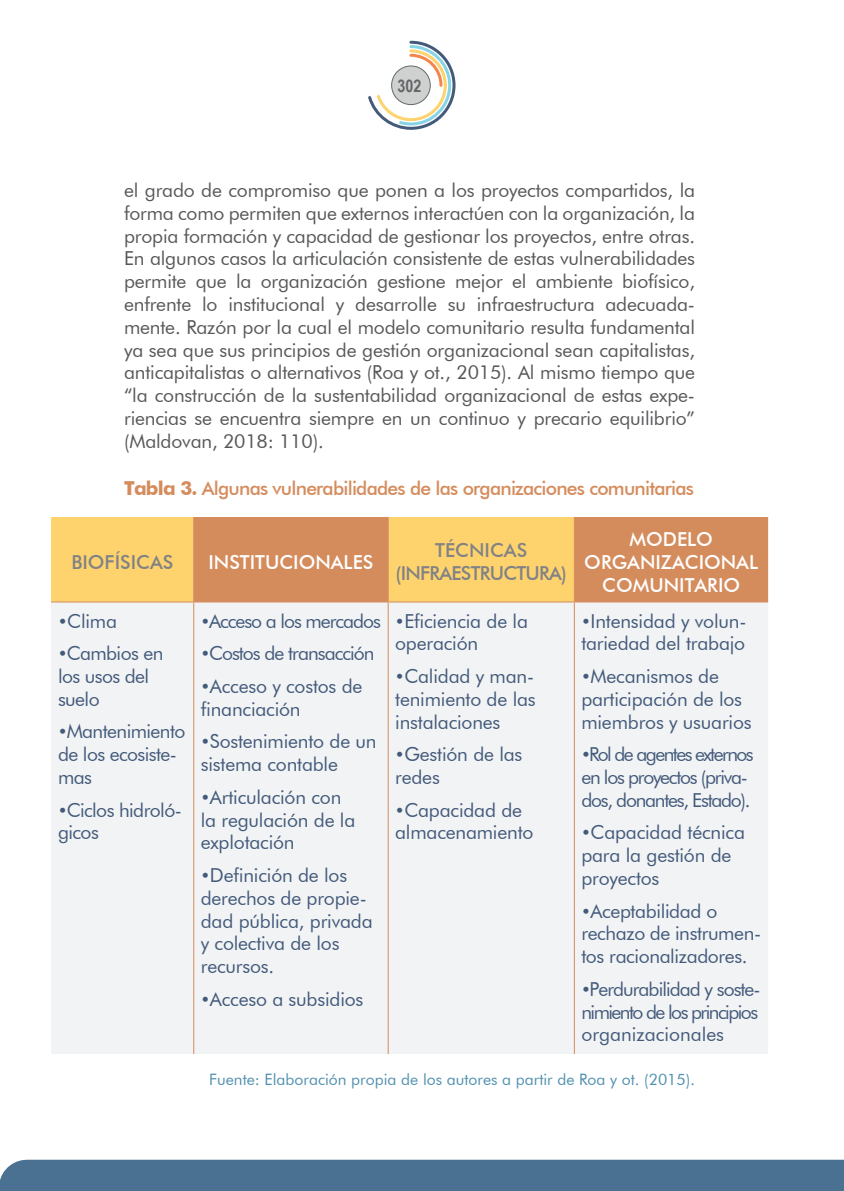
<style>
.page{position:relative;width:844px;height:1191px;background:#fff}
.page>*{position:absolute;margin:0;border:0;box-sizing:border-box;transform-origin:0 0}
.t1{font:19.25px/22.8px "Futura BT";letter-spacing:-.01em;color:#57585a;text-align:justify}
.t2{font:19.25px/22.8px "Futura BT";letter-spacing:-.01em;color:#435a7b}
.t3{font:19.25px/22.8px "Futura BT";letter-spacing:-.05em;color:#435a7b}
.t4{font:19.25px/22.8px "Futura BT";letter-spacing:-.03em;color:#435a7b}
.t5{font:19.25px/22.8px "Futura BT";letter-spacing:-.065em;color:#435a7b}
.t6{font:500 19.25px "Futura BT";letter-spacing:-.04em;color:#d58c5d}
.t7{font:500 19.25px/22.8px "Futura BT";color:#fff;text-align:center}
.t8{font:500 19.25px/22.8px "Futura BT";letter-spacing:-.04em;color:#808285;text-align:center}
.t9{font:500 19.25px "Futura BT";color:#808285}
.t10{font:700 17.5px "Arial Narrow";color:#656568}
.t11{font:15.75px "Futura BT";color:#5190b0}
.s1{font-weight:700}
.s2{font-family:"Gotham"}
</style>
<div class="page">
<svg style="left:368px;top:41px;width:87px;height:89px"></svg>
<div style="left:27px;top:1159px;width:816px;height:32px;background:#4b7192"></div>
<div style="left:51px;top:517px;width:142px;height:84px;background:#fed36d"></div>
<svg style="left:194px;top:517px;width:574px;height:84px;background:#e2a262"></svg>
<div style="left:51px;top:602px;width:717px;height:452px;background:#f2f3f4"></div>
<hr style="left:193px;top:517px;width:1px;height:84px;background:#d58c5d">
<hr style="left:387px;top:517px;width:1px;height:84px;background:#d58c5d">
<hr style="left:573px;top:517px;width:1px;height:84px;background:#d58c5d">
<hr style="left:51px;top:601px;width:143px;height:1px;background:#d58c5d">
<hr style="left:194px;top:601px;width:194px;height:1px;background:#d58c5d">
<hr style="left:193px;top:602px;width:1px;height:452px;background:#d58c5d">
<hr style="left:388px;top:601px;width:186px;height:1px;background:#d58c5d">
<hr style="left:387px;top:602px;width:1px;height:452px;background:#d58c5d">
<hr style="left:574px;top:601px;width:194px;height:1px;background:#d58c5d">
<hr style="left:573px;top:602px;width:1px;height:452px;background:#d58c5d">
<p class="t10" style="left:397px;top:75px;width:25px">302</p>
<p class="t1" style="left:124px;top:179px;width:572px">el grado de compromiso que ponen a los proyectos compartidos, la forma como permiten que externos interactúen con la organización, la propia formación y capacidad de gestionar los proyectos, entre otras.<br>En algunos casos la articulación consistente de estas vulnerabilidades permite que la organización gestione mejor el ambiente biofísico, enfrente lo institucional y desarrolle su infraestructura adecuada&shy;mente. Razón por la cual el modelo comunitario resulta fundamental ya sea que sus principios de gestión organizacional sean capitalistas, anticapitalistas o alternativos (Roa y ot., 2015). Al mismo tiempo que “la construcción de la sustentabilidad organizacional de estas expe&shy;riencias se encuentra siempre en un continuo y precario equilibrio” (Maldovan, 2018: 110).</p>
<p class="t6" style="left:124px;top:476px;width:571px"><span class="s1">Tabla 3.</span> Algunas vulnerabilidades de las organizaciones comunitarias</p>
<p class="t9" style="left:71px;top:550px;width:104px">BIOFÍSICAS</p>
<p class="t7" style="left:208px;top:550px;width:166px">INSTITUCIONALES</p>
<p class="t8" style="left:395px;top:539px;width:173px">TÉCNICAS (INFRAESTRUCTURA)</p>
<p class="t7" style="left:584px;top:527px;width:175px">MODELO<br>ORGANIZACIONAL<br>COMUNITARIO</p>
<p class="t2" style="left:58px;top:609px;width:60px"><span class="s2">•</span>Clima</p>
<p class="t4" style="left:58px;top:642px;width:107px"><span class="s2">•</span>Cambios en los usos del suelo</p>
<p class="t4" style="left:58px;top:720px;width:129px"><span class="s2">•</span>Mantenimiento de los ecosiste&shy;mas</p>
<p class="t4" style="left:58px;top:798px;width:125px"><span class="s2">•</span>Ciclos hidroló&shy;gicos</p>
<p class="t2" style="left:395px;top:609px;width:134px"><span class="s2">•</span>Eficiencia de la operación</p>
<p class="t2" style="left:395px;top:664px;width:142px;text-align:justify"><span class="s2">•</span>Calidad y man&shy;tenimiento de las instalaciones</p>
<p class="t2" style="left:395px;top:743px;width:129px"><span class="s2">•</span>Gestión de las redes</p>
<p class="t2" style="left:395px;top:798px;width:140px"><span class="s2">•</span>Capacidad de almacenamiento</p>
<p class="t3" style="left:201px;top:609px;width:182px"><span class="s2">•</span>Acceso a los mercados</p>
<p class="t3" style="left:201px;top:642px;width:175px"><span class="s2">•</span>Costos de transacción</p>
<p class="t2" style="left:201px;top:674px;width:163px"><span class="s2">•</span>Acceso y costos de financiación</p>
<p class="t2" style="left:201px;top:730px;width:177px"><span class="s2">•</span>Sostenimiento de un sistema contable</p>
<p class="t2" style="left:201px;top:785px;width:156px"><span class="s2">•</span>Articulación con la regulación de la explotación</p>
<p class="t2" style="left:201px;top:863px;width:173px"><span class="s2">•</span>Definición de los derechos de propie&shy;dad pública, privada y colectiva de los recursos.</p>
<p class="t2" style="left:201px;top:987px;width:164px"><span class="s2">•</span>Acceso a subsidios</p>
<p class="t2" style="left:581px;top:609px;width:166px"><span class="s2">•</span>Intensidad y volun&shy;tariedad del trabajo</p>
<p class="t2" style="left:581px;top:664px;width:172px"><span class="s2">•</span>Mecanismos de participación de los miembros y usuarios</p>
<p class="t5" style="left:581px;top:743px;width:174px"><span class="s2">•</span>Rol de agentes externos en los proyectos (priva&shy;dos, donantes, Estado).</p>
<p class="t2" style="left:581px;top:821px;width:165px"><span class="s2">•</span>Capacidad técnica para la gestión de proyectos</p>
<p class="t2" style="left:581px;top:899px;width:181px"><span class="s2">•</span>Aceptabilidad o rechazo de instrumen&shy;tos racionalizadores.</p>
<p class="t3" style="left:581px;top:977px;width:181px"><span class="s2">•</span>Perdurabilidad y soste&shy;nimiento de los principios organizacionales</p>
<p class="t11" style="left:209px;top:1069px;width:487px">Fuente: Elaboración propia de los autores a partir de Roa y ot. (2015).</p>
</div>
